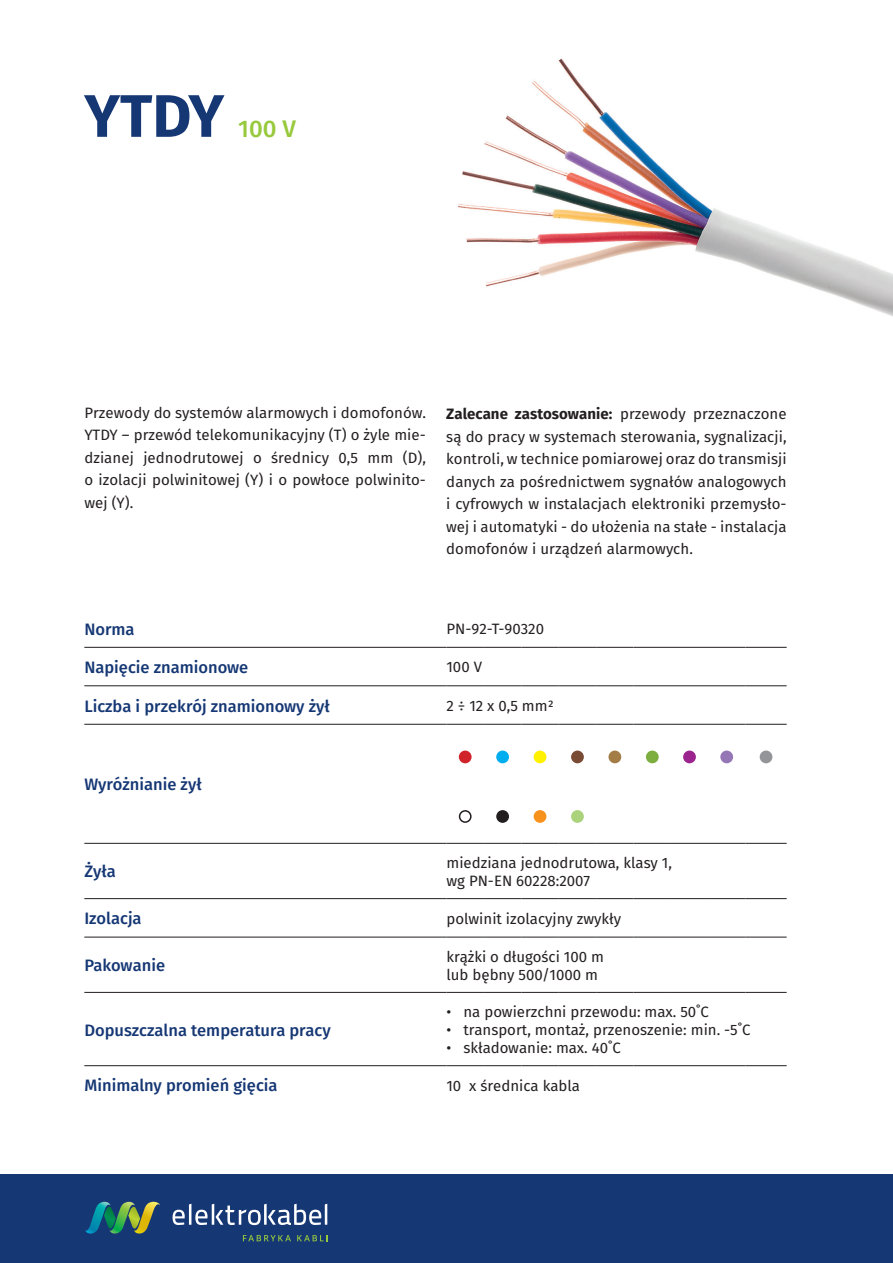
<style>
.page{position:relative;width:893px;height:1263px;background:#fff}
.page>*{position:absolute;margin:0;border:0;box-sizing:border-box;transform-origin:0 0}
.t1{font:700 60px "Fira Sans";color:#153774}
.t2{font:500 24px "Fira Sans";color:#97c93c}
.t3{font:500 16.5px "Fira Sans";color:#153774}
.t4{font:15px/22.5px "Fira Sans";color:#231f20;text-align:justify}
.s1{font-weight:700}
</style>
<div class="page">
<div style="left:0;top:1175px;width:893px;height:88px;background:#153774"></div>
<svg style="left:243px;top:1235px;width:48px;height:6px"></svg>
<svg style="left:297px;top:1235px;width:30px;height:6px"></svg>
<svg style="left:85px;top:1202px;width:75px;height:31px"></svg>
<svg style="left:173px;top:1204px;width:154px;height:21px"></svg>
<hr style="left:84px;top:647px;width:362px;height:1px;background:#231f20">
<hr style="left:446px;top:647px;width:38px;height:1px;background:#231f20">
<hr style="left:484px;top:647px;width:37px;height:1px;background:#231f20">
<hr style="left:521px;top:647px;width:38px;height:1px;background:#231f20">
<hr style="left:559px;top:647px;width:37px;height:1px;background:#231f20">
<hr style="left:596px;top:647px;width:38px;height:1px;background:#231f20">
<hr style="left:634px;top:647px;width:37px;height:1px;background:#231f20">
<hr style="left:671px;top:647px;width:37px;height:1px;background:#231f20">
<hr style="left:708px;top:647px;width:37px;height:1px;background:#231f20">
<hr style="left:745px;top:647px;width:42px;height:1px;background:#231f20">
<hr style="left:84px;top:685px;width:362px;height:1px;background:#231f20">
<hr style="left:446px;top:685px;width:38px;height:1px;background:#231f20">
<hr style="left:484px;top:685px;width:37px;height:1px;background:#231f20">
<hr style="left:521px;top:685px;width:38px;height:1px;background:#231f20">
<hr style="left:559px;top:685px;width:37px;height:1px;background:#231f20">
<hr style="left:596px;top:685px;width:38px;height:1px;background:#231f20">
<hr style="left:634px;top:685px;width:37px;height:1px;background:#231f20">
<hr style="left:671px;top:685px;width:37px;height:1px;background:#231f20">
<hr style="left:708px;top:685px;width:37px;height:1px;background:#231f20">
<hr style="left:745px;top:685px;width:42px;height:1px;background:#231f20">
<hr style="left:84px;top:724px;width:362px;height:1px;background:#231f20">
<hr style="left:446px;top:724px;width:38px;height:1px;background:#231f20">
<hr style="left:484px;top:724px;width:37px;height:1px;background:#231f20">
<hr style="left:521px;top:724px;width:38px;height:1px;background:#231f20">
<hr style="left:559px;top:724px;width:37px;height:1px;background:#231f20">
<hr style="left:596px;top:724px;width:38px;height:1px;background:#231f20">
<hr style="left:634px;top:724px;width:37px;height:1px;background:#231f20">
<hr style="left:671px;top:724px;width:37px;height:1px;background:#231f20">
<hr style="left:708px;top:724px;width:37px;height:1px;background:#231f20">
<hr style="left:745px;top:724px;width:42px;height:1px;background:#231f20">
<hr style="left:84px;top:843px;width:362px;height:1px;background:#231f20">
<hr style="left:446px;top:843px;width:38px;height:1px;background:#231f20">
<hr style="left:484px;top:843px;width:37px;height:1px;background:#231f20">
<hr style="left:521px;top:843px;width:38px;height:1px;background:#231f20">
<hr style="left:559px;top:843px;width:37px;height:1px;background:#231f20">
<hr style="left:596px;top:843px;width:38px;height:1px;background:#231f20">
<hr style="left:634px;top:843px;width:37px;height:1px;background:#231f20">
<hr style="left:671px;top:843px;width:37px;height:1px;background:#231f20">
<hr style="left:708px;top:843px;width:37px;height:1px;background:#231f20">
<hr style="left:745px;top:843px;width:42px;height:1px;background:#231f20">
<hr style="left:84px;top:898px;width:362px;height:1px;background:#231f20">
<hr style="left:446px;top:898px;width:38px;height:1px;background:#231f20">
<hr style="left:484px;top:898px;width:37px;height:1px;background:#231f20">
<hr style="left:521px;top:898px;width:38px;height:1px;background:#231f20">
<hr style="left:559px;top:898px;width:37px;height:1px;background:#231f20">
<hr style="left:596px;top:898px;width:38px;height:1px;background:#231f20">
<hr style="left:634px;top:898px;width:37px;height:1px;background:#231f20">
<hr style="left:671px;top:898px;width:37px;height:1px;background:#231f20">
<hr style="left:708px;top:898px;width:37px;height:1px;background:#231f20">
<hr style="left:745px;top:898px;width:42px;height:1px;background:#231f20">
<hr style="left:84px;top:937px;width:362px;height:1px;background:#231f20">
<hr style="left:446px;top:937px;width:38px;height:1px;background:#231f20">
<hr style="left:484px;top:937px;width:37px;height:1px;background:#231f20">
<hr style="left:521px;top:937px;width:38px;height:1px;background:#231f20">
<hr style="left:559px;top:937px;width:37px;height:1px;background:#231f20">
<hr style="left:596px;top:937px;width:38px;height:1px;background:#231f20">
<hr style="left:634px;top:937px;width:37px;height:1px;background:#231f20">
<hr style="left:671px;top:937px;width:37px;height:1px;background:#231f20">
<hr style="left:708px;top:937px;width:37px;height:1px;background:#231f20">
<hr style="left:745px;top:937px;width:42px;height:1px;background:#231f20">
<hr style="left:84px;top:992px;width:362px;height:1px;background:#231f20">
<hr style="left:446px;top:992px;width:38px;height:1px;background:#231f20">
<hr style="left:484px;top:992px;width:37px;height:1px;background:#231f20">
<hr style="left:521px;top:992px;width:38px;height:1px;background:#231f20">
<hr style="left:559px;top:992px;width:37px;height:1px;background:#231f20">
<hr style="left:596px;top:992px;width:38px;height:1px;background:#231f20">
<hr style="left:634px;top:992px;width:37px;height:1px;background:#231f20">
<hr style="left:671px;top:992px;width:37px;height:1px;background:#231f20">
<hr style="left:708px;top:992px;width:37px;height:1px;background:#231f20">
<hr style="left:745px;top:992px;width:42px;height:1px;background:#231f20">
<hr style="left:84px;top:1065px;width:362px;height:1px;background:#231f20">
<hr style="left:446px;top:1065px;width:38px;height:1px;background:#231f20">
<hr style="left:484px;top:1065px;width:37px;height:1px;background:#231f20">
<hr style="left:521px;top:1065px;width:38px;height:1px;background:#231f20">
<hr style="left:559px;top:1065px;width:37px;height:1px;background:#231f20">
<hr style="left:596px;top:1065px;width:38px;height:1px;background:#231f20">
<hr style="left:634px;top:1065px;width:37px;height:1px;background:#231f20">
<hr style="left:671px;top:1065px;width:37px;height:1px;background:#231f20">
<hr style="left:708px;top:1065px;width:37px;height:1px;background:#231f20">
<hr style="left:745px;top:1065px;width:42px;height:1px;background:#231f20">
<div style="left:459px;top:750px;width:13px;height:13px;background:#d1232a;border-radius:50%"></div>
<div style="left:496px;top:750px;width:13px;height:13px;background:#00aeef;border-radius:50%"></div>
<div style="left:534px;top:750px;width:12px;height:13px;background:#fff101;border-radius:50%"></div>
<div style="left:571px;top:750px;width:13px;height:13px;background:#7a4b34;border-radius:50%"></div>
<div style="left:608px;top:750px;width:13px;height:13px;background:#a37d45;border-radius:50%"></div>
<div style="left:646px;top:750px;width:13px;height:13px;background:#7eae40;border-radius:50%"></div>
<div style="left:683px;top:750px;width:13px;height:13px;background:#9b248e;border-radius:50%"></div>
<div style="left:720px;top:750px;width:13px;height:13px;background:#9577b5;border-radius:50%"></div>
<div style="left:760px;top:750px;width:12px;height:13px;background:#939598;border-radius:50%"></div>
<div style="left:459px;top:810px;width:13px;height:13px;border:2px solid #231f20;border-radius:50%"></div>
<div style="left:496px;top:810px;width:13px;height:13px;background:#231f20;border-radius:50%"></div>
<div style="left:534px;top:810px;width:12px;height:13px;background:#f7931d;border-radius:50%"></div>
<div style="left:571px;top:810px;width:13px;height:13px;background:#abd37c;border-radius:50%"></div>
<img style="left:458px;top:58px;width:435px;height:259px">
<h1 class="t1" style="left:84px;top:74px;width:141px">YTDY</h1>
<h2 class="t2" style="left:238px;top:112px;width:59px">100 V</h2>
<p class="t4" style="left:84px;top:402px;width:343px">Przewody do systemów alarmowych i domofonów.<br>YTDY – przewód telekomunikacyjny (T) o żyle mie&shy;dzianej jednodrutowej o średnicy 0,5 mm (D), o izolacji polwinitowej (Y) i o powłoce polwinito&shy;wej (Y).</p>
<p class="t4" style="left:446px;top:404px;width:342px"><span class="s1">Zalecane zastosowanie:</span> przewody przeznaczone są do pracy w systemach sterowania, sygnalizacji, kontroli, w technice pomiarowej oraz do transmisji danych za pośrednictwem sygnałów analogowych i cyfrowych w instalacjach elektroniki przemysło&shy;wej i automatyki - do ułożenia na stałe - instalacja domofonów i urządzeń alarmowych.</p>
<p class="t3" style="left:84px;top:617px;width:52px">Norma</p>
<p class="t4" style="left:446px;top:619px;width:99px">PN-92-T-90320</p>
<p class="t3" style="left:84px;top:656px;width:165px">Napięcie znamionowe</p>
<p class="t4" style="left:446px;top:657px;width:37px">100 V</p>
<p class="t3" style="left:84px;top:694px;width:247px">Liczba i przekrój znamionowy żył</p>
<p class="t4" style="left:446px;top:695px;width:109px">2 ÷ 12 x 0,5 mm2</p>
<p class="t3" style="left:84px;top:773px;width:119px">Wyróżnianie żył</p>
<p class="t3" style="left:84px;top:860px;width:33px">Żyła</p>
<p class="t4" style="left:446px;top:855px;width:227px;line-height:18px">miedziana jednodrutowa, klasy 1, wg PN-EN 60228:2007</p>
<p class="t3" style="left:84px;top:907px;width:59px">Izolacja</p>
<p class="t4" style="left:446px;top:908px;width:176px">polwinit izolacyjny zwykły</p>
<p class="t3" style="left:84px;top:954px;width:82px">Pakowanie</p>
<p class="t4" style="left:446px;top:948px;width:159px;line-height:18px">krążki o długości 100 m lub bębny 500/1000 m</p>
<p class="t3" style="left:84px;top:1018px;width:248px">Dopuszczalna temperatura pracy</p>
<p class="t4" style="left:446px;top:1001px;width:264px">• na powierzchni przewodu: max. 50˚C</p>
<p class="t4" style="left:446px;top:1019px;width:306px">• transport, montaż, przenoszenie: min. -5˚C</p>
<p class="t4" style="left:446px;top:1037px;width:176px">• składowanie: max. 40˚C</p>
<p class="t3" style="left:84px;top:1074px;width:195px">Minimalny promień gięcia</p>
<p class="t4" style="left:446px;top:1075px;width:135px">10 x średnica kabla</p>
</div>
